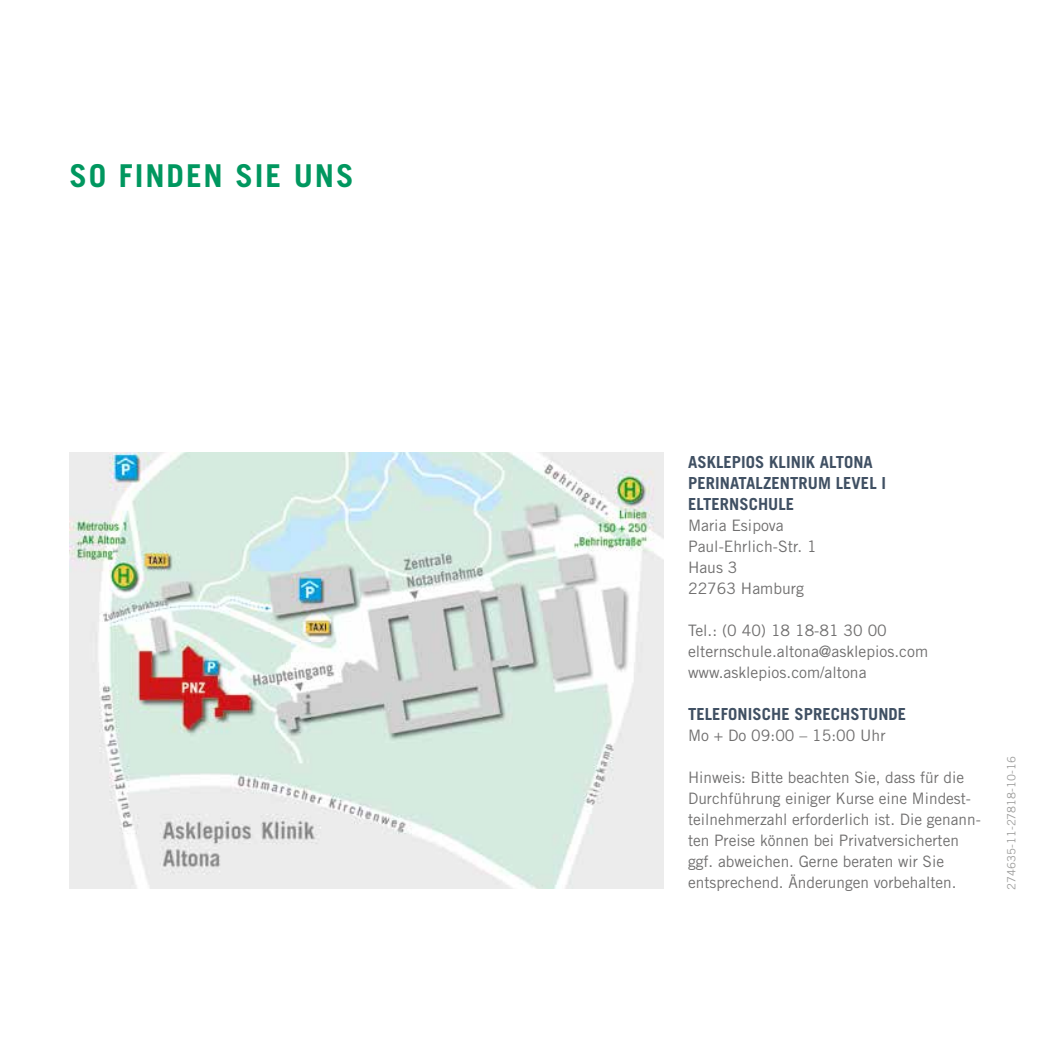
<style>
.page{position:relative;width:1042px;height:1042px;background:#fff}
.page>*{position:absolute;margin:0;border:0;box-sizing:border-box;transform-origin:0 0}
.t1{font:700 31.5px "Trade Gothic LT Std";letter-spacing:.06em;color:#00975f}
.t2{font:700 16.62px/21px "Trade Gothic LT Std";letter-spacing:.005em;color:#405063}
.t3{font:15.75px/21px "Trade Gothic LT Std";color:#706f6f}
.t4{font:11.38px "Trade Gothic LT Std";color:#9d9d9c}
</style>
<div class="page">
<img style="left:69px;top:453px;width:594px;height:435px">
<h1 class="t1" style="left:69px;top:157px;width:286px">SO FINDEN SIE UNS</h1>
<p class="t2" style="left:688px;top:452px;width:200px">ASKLEPIOS KLINIK ALTONA<br>PERINATALZENTRUM LEVEL I<br>ELTERNSCHULE</p>
<p class="t3" style="left:688px;top:515px;width:130px">Maria Esipova<br>Paul-Ehrlich-Str. 1<br>Haus 3<br>22763 Hamburg</p>
<p class="t3" style="left:688px;top:620px;width:242px">Tel.: (0 40) 18 18-81 30 00 elternschule.altona@asklepios.com www.asklepios.com/altona</p>
<p class="t2" style="left:688px;top:704px;width:220px">TELEFONISCHE SPRECHSTUNDE</p>
<p class="t3" style="left:688px;top:725px;width:199px">Mo + Do 09:00 – 15:00 Uhr</p>
<p class="t3" style="left:688px;top:767px;width:294px">Hinweis: Bitte beachten Sie, dass für die Durchführung einiger Kurse eine Mindest&shy;teilnehmerzahl erforderlich ist. Die genann&shy;ten Preise können bei Privatversicherten ggf. abweichen. Gerne beraten wir Sie entsprechend. Änderungen vorbehalten.</p>
<p class="t4" style="left:1004px;top:889px;width:135px;rotate:-90deg">274635-11-27818-10-16</p>
</div>
